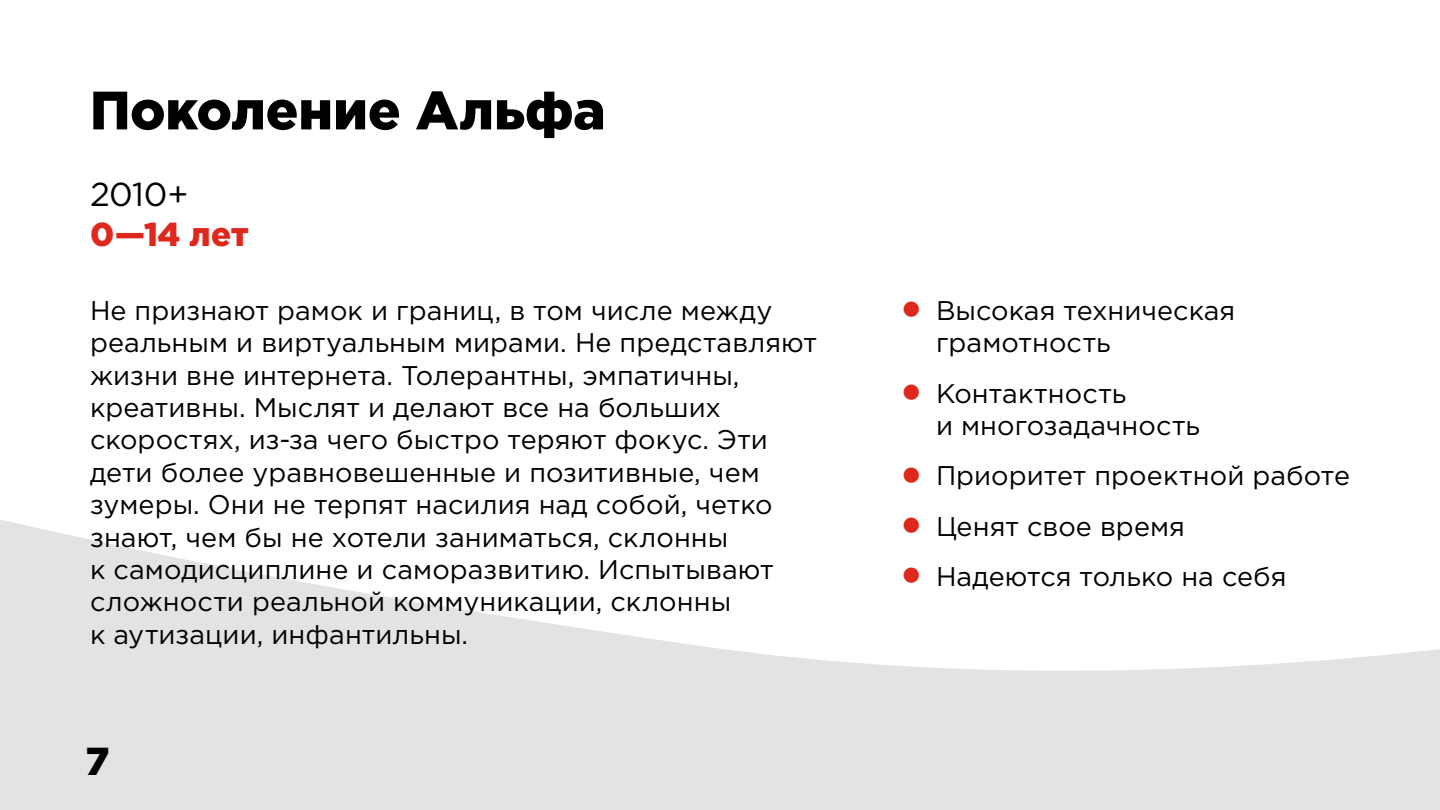
<style>
.page{position:relative;width:1440px;height:810px;background:#fff}
.page>*{position:absolute;margin:0;border:0;box-sizing:border-box;transform-origin:0 0}
.t1{font:900 54px "Gotham Pro";color:#000}
.t2{font:900 39px "Gotham Pro";color:#000}
.t3{font:900 33.15px "Gotham Pro";color:#df271c}
.t4{font:33.15px "Gotham Pro";color:#000}
.t5{font:27px/32.4px "Gotham Pro";letter-spacing:.005em;color:#000}
.s1{font-weight:900;font-size:45px;color:#df271c}
</style>
<div class="page">
<svg style="left:0;top:520px;width:1440px;height:290px;fill:#e3e3e3"></svg>
<h1 class="t1" style="left:90px;top:79px;width:517px">Поколение Альфа</h1>
<p class="t4" style="left:90px;top:176px;width:100px">2010+</p>
<p class="t3" style="left:90px;top:215px;width:160px">0—14 лет</p>
<p class="t5" style="left:90px;top:294px;width:729px">Не признают рамок и границ, в том числе между реальным и виртуальным мирами. Не представляют жизни вне интернета. Толерантны, эмпатичны, креативны. Мыслят и делают все на больших скоростях, из-за чего быстро теряют фокус. Эти дети более уравновешенные и позитивные, чем зумеры. Они не терпят насилия над собой, четко знают, чем бы не хотели заниматься, склонны<br>к самодисциплине и саморазвитию. Испытывают сложности реальной коммуникации, склонны<br>к аутизации, инфантильны.</p>
<p class="t5" style="left:936px;top:294px;width:301px;text-indent:-36px"><span class="s1">•</span> Высокая техническая грамотность</p>
<p class="t5" style="left:936px;top:377px;width:266px;text-indent:-36px"><span class="s1">•</span> Контактность<br>и многозадачность</p>
<p class="t5" style="left:900px;top:460px;width:452px"><span class="s1">•</span> Приоритет проектной работе</p>
<p class="t5" style="left:900px;top:510px;width:287px"><span class="s1">•</span> Ценят свое время</p>
<p class="t5" style="left:900px;top:560px;width:388px"><span class="s1">•</span> Надеются только на себя</p>
<h2 class="t2" style="left:86px;top:738px;width:25px">7</h2>
</div>
